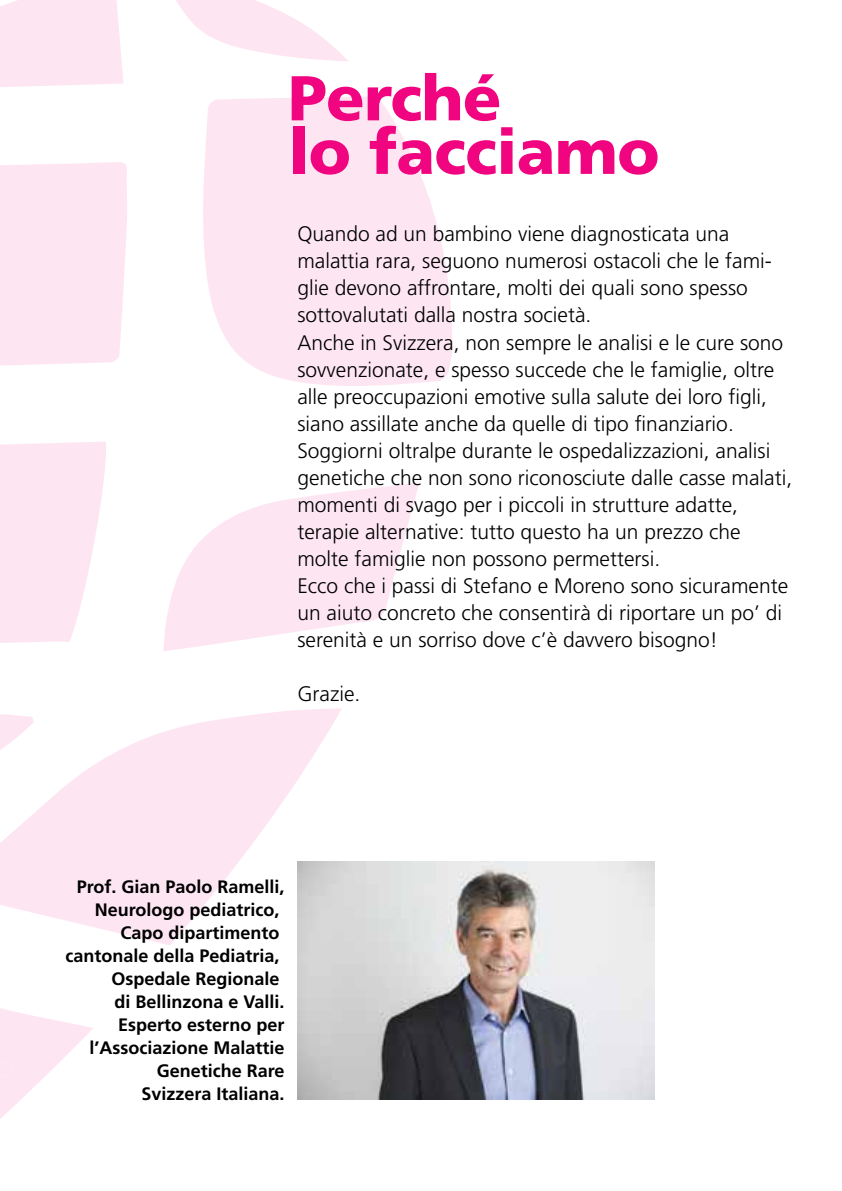
<style>
.page{position:relative;width:842px;height:1191px;background:#fff}
.page>*{position:absolute;margin:0;border:0;box-sizing:border-box;transform-origin:0 0}
.t1{font:900 63.2px/53.6px "Frutiger LT";letter-spacing:-.01em;color:#f0047f}
.t2{font:300 21px/27px "Frutiger LT";color:#000}
.t3{font:700 18px/23px "Frutiger LT";color:#000;text-align:right}
</style>
<div class="page">
<svg style="left:0;top:1008px;width:454px;height:111px"></svg>
<div style="left:0;top:162px;width:127px;height:204px;background:#fde6f2"></div>
<div style="left:0;top:0;width:124px;height:87px;background:#fde6f2"></div>
<svg style="left:0;top:442px;width:106px;height:201px;background:#fde9f3"></svg>
<svg style="left:203px;top:96px;width:249px;height:290px;background:#fde9f3"></svg>
<svg style="left:34px;top:708px;width:308px;height:237px;fill:#fde6f2"></svg>
<svg style="left:0;top:714px;width:34px;height:199px"></svg>
<svg style="left:163px;top:482px;width:256px;height:169px;fill:#fde6f2"></svg>
<svg style="left:176px;top:0;width:172px;height:61px"></svg>
<svg style="left:0;top:1047px;width:13px;height:33px"></svg>
<img style="left:297px;top:861px;width:357px;height:238px">
<h1 class="t1" style="left:288px;top:71px;width:373px">Perché<br>lo facciamo</h1>
<p class="t2" style="left:297px;top:221px;width:496px">Quando ad un bambino viene diagnosticata una malattia rara, seguono numerosi ostacoli che le fami&shy;glie devono affrontare, molti dei quali sono spesso sottovalutati dalla nostra società.<br>Anche in Svizzera, non sempre le analisi e le cure sono sovvenzionate, e spesso succede che le famiglie, oltre alle preoccupazioni emotive sulla salute dei loro figli, siano assillate anche da quelle di tipo finanziario.<br>Soggiorni oltralpe durante le ospedalizzazioni, analisi genetiche che non sono riconosciute dalle casse malati, momenti di svago per i piccoli in strutture adatte, terapie alternative: tutto questo ha un prezzo che molte famiglie non possono permettersi.<br>Ecco che i passi di Stefano e Moreno sono sicuramente un aiuto concreto che consentirà di riportare un po’ di serenità e un sorriso dove c’è davvero bisogno!</p>
<p class="t2" style="left:297px;top:680px;width:64px">Grazie.</p>
<p class="t3" style="left:65px;top:875px;width:221px">Prof. Gian Paolo Ramelli,<br>Neurologo pediatrico,<br>Capo dipartimento cantonale della Pediatria,<br>Ospedale Regionale<br>di Bellinzona e Valli.<br>Esperto esterno per l’Associazione Malattie<br>Genetiche Rare<br>Svizzera Italiana.</p>
</div>
